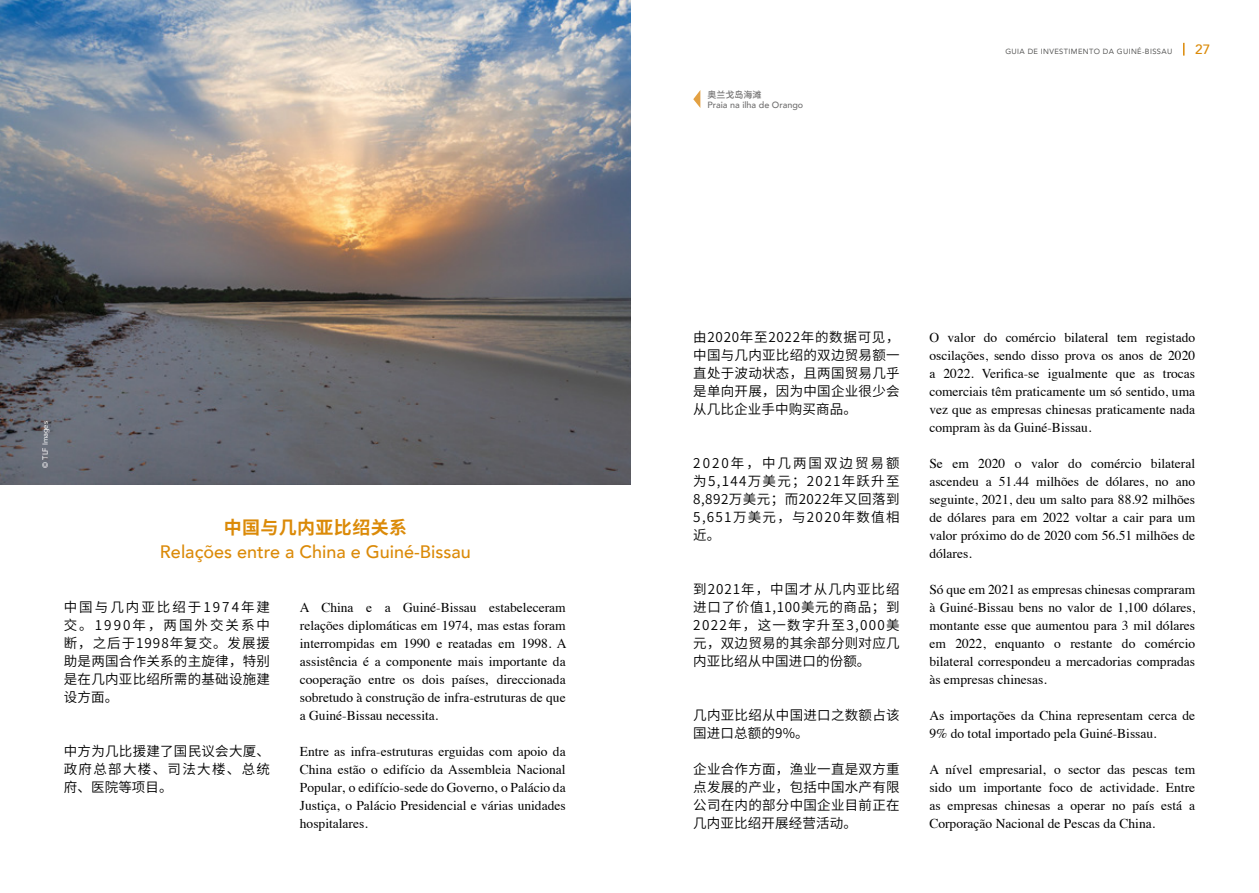
<style>
.page{position:relative;width:1259px;height:893px;background:#fff}
.page>*{position:absolute;margin:0;border:0;box-sizing:border-box;transform-origin:0 0}
.t1{font:500 18px "Avenir";color:#db8a08}
.t2{font:700 18px "Noto Sans CJ Ksc";letter-spacing:.02em;color:#db8a08}
.t3{font:13.5px/18px "Times";color:#000;text-align:justify}
.t4{font:600 13.5px/18px "Noto Sans CJ Ksc";letter-spacing:.02em;color:#000;text-align:justify}
.t5{font:500 13.5px "Avenir";color:#db8a08}
.t6{font:500 9px "Avenir";color:#706f6f}
.t7{font:500 9px "Noto Sans CJ Ksc";color:#706f6f}
.t8{font:7.5px "Avenir";letter-spacing:.05em;color:#575756}
.t9{font:7.5px "Avenir";color:#fff}
</style>
<div class="page">
<svg style="left:1183px;top:43px;width:1px;height:13px"></svg>
<img style="left:0;top:0;width:630px;height:484px">
<svg style="left:693px;top:90px;width:7px;height:18px"></svg>
<p class="t9" style="left:39px;top:468px;width:48px;rotate:-90deg">© TLF Images</p>
<h1 class="t2" style="left:224px;top:517px;width:185px">中国与几内亚比绍关系</h1>
<h1 class="t1" style="left:160px;top:536px;width:312px">Relações entre a China e Guiné-Bissau</h1>
<p class="t4" style="left:64px;top:598px;width:208px">中国与几内亚比绍于1974年建交。1990年，两国外交关系中断，之后于1998年复交。发展援助是两国合作关系的主旋律，特别是在几内亚比绍所需的基础设施建设方面。</p>
<p class="t3" style="left:300px;top:597px;width:268px">A China e a Guiné-Bissau estabeleceram relações diplomáticas em 1974‚ mas estas foram interrompidas em 1990 e reatadas em 1998. A assistência é a componente mais importante da cooperação entre os dois países‚ direccionada sobretudo à construção de infra-estruturas de que a Guiné-Bissau necessita.</p>
<p class="t3" style="left:300px;top:741px;width:267px">Entre as infra-estruturas erguidas com apoio da China estão o edifício da Assembleia Nacional Popular‚ o edifício-sede do Governo‚ o Palácio da Justiça‚ o Palácio Presidencial e várias unidades hospitalares.</p>
<p class="t4" style="left:64px;top:742px;width:208px">中方为几比援建了国民议会大厦、政府总部大楼、司法大楼、总统府、医院等项目。</p>
<p class="t7" style="left:707px;top:89px;width:55px">奥兰戈岛海滩</p>
<p class="t6" style="left:707px;top:97px;width:97px">Praia na ilha de Orango</p>
<p class="t8" style="left:1005px;top:45px;width:168px">GUIA DE INVESTIMENTO DA GUINÉ-BISSAU</p>
<p class="t5" style="left:1195px;top:38px;width:17px">27</p>
<p class="t4" style="left:693px;top:328px;width:208px">由2020年至2022年的数据可见，中国与几内亚比绍的双边贸易额一直处于波动状态，且两国贸易几乎是单向开展，因为中国企业很少会从几比企业手中购买商品。</p>
<p class="t4" style="left:693px;top:454px;width:208px">2020年，中几两国双边贸易额为5,144万美元；2021年跃升至8,892万美元；而2022年又回落到5,651万美元，与2020年数值相近。</p>
<p class="t4" style="left:693px;top:580px;width:208px">到2021年，中国才从几内亚比绍进口了价值1,100美元的商品；到2022年，这一数字升至3,000美元，双边贸易的其余部分则对应几内亚比绍从中国进口的份额。</p>
<p class="t4" style="left:693px;top:706px;width:208px">几内亚比绍从中国进口之数额占该国进口总额的9%。</p>
<p class="t4" style="left:693px;top:760px;width:208px">企业合作方面，渔业一直是双方重点发展的产业，包括中国水产有限公司在内的部分中国企业目前正在几内亚比绍开展经营活动。</p>
<p class="t3" style="left:929px;top:327px;width:267px">O valor do comércio bilateral tem registado oscilações, sendo disso prova os anos de 2020 a 2022. Verifica-se igualmente que as trocas comerciais têm praticamente um só sentido, uma vez que as empresas chinesas praticamente nada compram às da Guiné-Bissau.</p>
<p class="t3" style="left:929px;top:453px;width:267px">Se em 2020 o valor do comércio bilateral ascendeu a 51.44 milhões de dólares, no ano seguinte, 2021, deu um salto para 88.92 milhões de dólares para em 2022 voltar a cair para um valor próximo do de 2020 com 56.51 milhões de dólares.</p>
<p class="t3" style="left:929px;top:579px;width:267px">Só que em 2021 as empresas chinesas compraram à Guiné-Bissau bens no valor de 1,100 dólares, montante esse que aumentou para 3 mil dólares em 2022, enquanto o restante do comércio bilateral correspondeu a mercadorias compradas às empresas chinesas.</p>
<p class="t3" style="left:929px;top:705px;width:267px">As importações da China representam cerca de<br>9% do total importado pela Guiné-Bissau.</p>
<p class="t3" style="left:929px;top:759px;width:267px">A nível empresarial‚ o sector das pescas tem sido um importante foco de actividade. Entre as empresas chinesas a operar no país está a Corporação Nacional de Pescas da China.</p>
</div>
